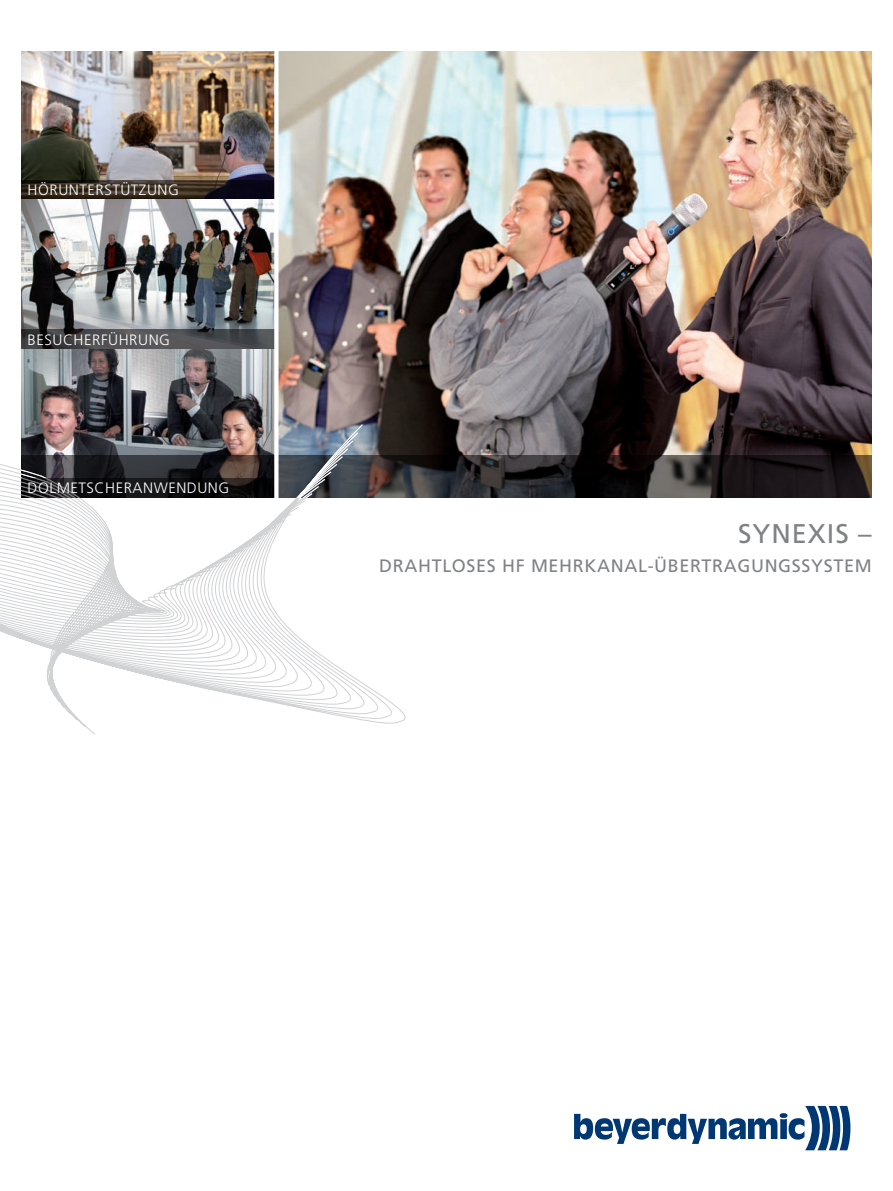
<style>
.page{position:relative;width:893px;height:1191px;background:#fff}
.page>*{position:absolute;margin:0;border:0;box-sizing:border-box;transform-origin:0 0}
.t1{font:27px "Frutiger";letter-spacing:.035em;color:#808285}
.t2{font:18px "Frutiger";letter-spacing:.035em;color:#808285}
.t3{font:300 15px "Frutiger CE";letter-spacing:.035em;color:#fff}
</style>
<div class="page">
<img style="left:21px;top:51px;width:851px;height:404px">
<svg style="left:574px;top:1106px;width:277px;height:44px"></svg>
<svg style="left:420px;top:455px;width:452px;height:43px;background:#252223"></svg>
<svg style="left:0;top:464px;width:406px;height:270px"></svg>
<img style="left:21px;top:424px;width:399px;height:74px">
<svg style="left:21px;top:181px;width:253px;height:19px;background:#362d27"></svg>
<svg style="left:21px;top:330px;width:253px;height:19px;background:#47474a"></svg>
<svg style="left:21px;top:478px;width:253px;height:20px;background:#151516"></svg>
<div style="left:274px;top:48px;width:5px;height:452px;background:#fff"></div>
<p class="t3" style="left:28px;top:181px;width:153px">H ÖRUNTERSTÜTZUNG</p>
<p class="t3" style="left:28px;top:331px;width:56px">BESUCHERFÜ</p>
<p class="t3" style="left:119px;top:331px;width:53px">HRUNG</p>
<p class="t3" style="left:28px;top:478px;width:203px">DOLM ETSC HERANWENDUNG</p>
<h1 class="t1" style="left:738px;top:518px;width:135px">SYNEXIS –</h1>
<p class="t2" style="left:379px;top:555px;width:313px">DRAHTLOSES H F MEHRKANAL-ÜBERTRA</p>
<p class="t2" style="left:737px;top:555px;width:133px">GUNGSSYSTEM</p>
</div>
